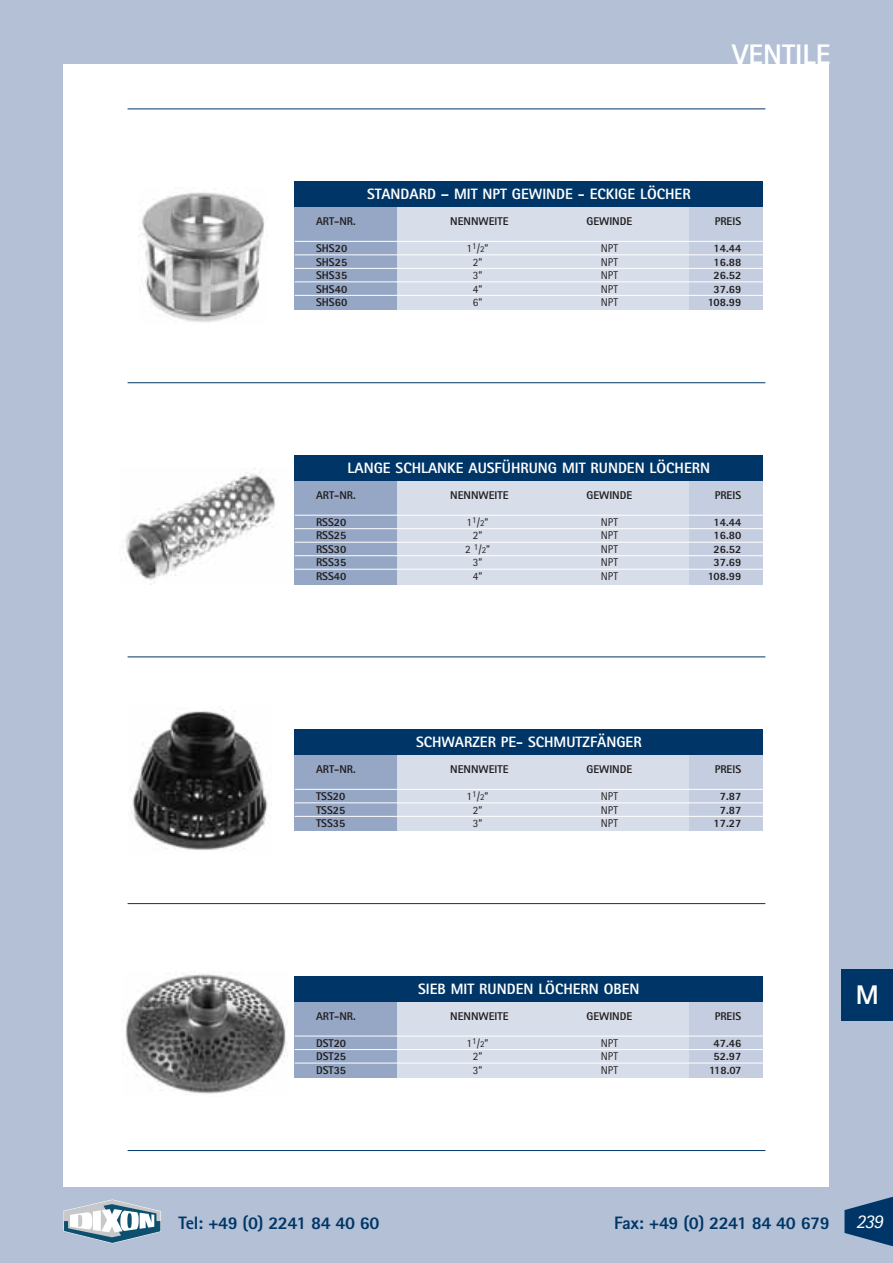
<style>
.page{position:relative;width:893px;height:1263px;background:#b3c0d6}
.page>*{position:absolute;margin:0;border:0;box-sizing:border-box;transform-origin:0 0}
.t1{font:800 28.35px "Rotis Sans Serif";color:#fff}
.t2{font:800 27px "Rotis Sans Serif";color:#fff}
.t3{font:italic 19.5px "Rotis Sans Serif";color:#fff}
.t4{font:800 18px "Rotis Sans Serif";letter-spacing:-.03em;color:#003667}
.t5{font:800 15px "Rotis Sans Serif";color:#fff}
.t6{font:800 11.25px "Rotis Sans Serif";color:#231f20}
.t7{font:11.25px "Rotis Sans Serif";color:#231f20}
.s1{font-size:9px}
</style>
<div class="page">
<svg style="left:844px;top:1196px;width:49px;height:51px"></svg>
<div style="left:64px;top:64px;width:765px;height:1122px;background:#fff"></div>
<hr style="left:128px;top:109px;width:637px;height:1px;background:#003667">
<hr style="left:128px;top:382px;width:637px;height:1px;background:#003667">
<hr style="left:128px;top:656px;width:637px;height:1px;background:#003667">
<hr style="left:128px;top:903px;width:637px;height:1px;background:#003667">
<hr style="left:128px;top:1150px;width:637px;height:1px;background:#003667">
<div style="left:370px;top:205px;width:332px;height:105px;background:#d7dde9"></div>
<div style="left:295px;top:205px;width:102px;height:105px;background:#95a7c5"></div>
<div style="left:689px;top:207px;width:73px;height:103px;background:#c5cee0"></div>
<hr style="left:295px;top:241px;width:476px;height:1px;background:#fff">
<hr style="left:295px;top:254px;width:476px;height:1px;background:#fff">
<hr style="left:295px;top:268px;width:476px;height:1px;background:#fff">
<hr style="left:295px;top:281px;width:476px;height:1px;background:#fff">
<hr style="left:295px;top:295px;width:476px;height:1px;background:#fff">
<div style="left:295px;top:182px;width:468px;height:25px;background:#003667"></div>
<div style="left:370px;top:479px;width:332px;height:105px;background:#d7dde9"></div>
<div style="left:295px;top:479px;width:102px;height:105px;background:#95a7c5"></div>
<div style="left:689px;top:481px;width:73px;height:103px;background:#c5cee0"></div>
<hr style="left:295px;top:515px;width:476px;height:1px;background:#fff">
<hr style="left:295px;top:528px;width:476px;height:1px;background:#fff">
<hr style="left:295px;top:542px;width:476px;height:1px;background:#fff">
<hr style="left:295px;top:555px;width:476px;height:1px;background:#fff">
<hr style="left:295px;top:569px;width:476px;height:1px;background:#fff">
<div style="left:295px;top:455px;width:468px;height:26px;background:#003667"></div>
<div style="left:370px;top:753px;width:332px;height:78px;background:#d7dde9"></div>
<div style="left:295px;top:753px;width:102px;height:78px;background:#95a7c5"></div>
<div style="left:689px;top:755px;width:73px;height:76px;background:#c5cee0"></div>
<hr style="left:295px;top:789px;width:476px;height:1px;background:#fff">
<hr style="left:295px;top:802px;width:476px;height:1px;background:#fff">
<hr style="left:295px;top:816px;width:476px;height:1px;background:#fff">
<div style="left:295px;top:730px;width:468px;height:25px;background:#003667"></div>
<div style="left:370px;top:1000px;width:332px;height:78px;background:#d7dde9"></div>
<div style="left:295px;top:1000px;width:102px;height:78px;background:#95a7c5"></div>
<div style="left:689px;top:1002px;width:73px;height:76px;background:#c5cee0"></div>
<hr style="left:295px;top:1036px;width:476px;height:1px;background:#fff">
<hr style="left:295px;top:1049px;width:476px;height:1px;background:#fff">
<hr style="left:295px;top:1063px;width:476px;height:1px;background:#fff">
<div style="left:295px;top:976px;width:468px;height:26px;background:#003667"></div>
<img style="left:121px;top:472px;width:155px;height:113px">
<img style="left:125px;top:971px;width:161px;height:123px">
<img style="left:130px;top:709px;width:139px;height:141px">
<img style="left:139px;top:192px;width:126px;height:130px">
<div style="left:842px;top:970px;width:51px;height:51px;background:#003667"></div>
<svg style="left:64px;top:1199px;width:97px;height:44px"></svg>
<h1 class="t1" style="left:732px;top:45px;width:100px">VENTILE</h1>
<h3 class="t5" style="left:367px;top:189px;width:325px">STANDARD – MIT NPT GEWINDE - ECKIGE LÖCHER</h3>
<p class="t6" style="left:316px;top:217px;width:41px">ART-NR.</p>
<p class="t6" style="left:450px;top:217px;width:60px">NENNWEITE</p>
<p class="t6" style="left:586px;top:217px;width:47px">GEWINDE</p>
<p class="t6" style="left:715px;top:217px;width:28px">PREIS</p>
<p class="t6" style="left:316px;top:244px;width:33px">SHS20</p>
<p class="t7" style="left:467px;top:244px;width:23px">1<sup>1</sup>/<span class="s1">2</span>”</p>
<p class="t7" style="left:601px;top:244px;width:19px">NPT</p>
<p class="t6" style="left:713px;top:244px;width:29px">14.44</p>
<p class="t6" style="left:316px;top:258px;width:33px">SHS25</p>
<p class="t7" style="left:473px;top:258px;width:11px">2”</p>
<p class="t7" style="left:601px;top:258px;width:19px">NPT</p>
<p class="t6" style="left:713px;top:258px;width:29px">16.88</p>
<p class="t6" style="left:316px;top:271px;width:33px">SHS35</p>
<p class="t7" style="left:473px;top:271px;width:11px">3”</p>
<p class="t7" style="left:601px;top:271px;width:19px">NPT</p>
<p class="t6" style="left:713px;top:271px;width:29px">26.52</p>
<p class="t6" style="left:316px;top:285px;width:33px">SHS40</p>
<p class="t7" style="left:473px;top:285px;width:11px">4”</p>
<p class="t7" style="left:601px;top:285px;width:19px">NPT</p>
<p class="t6" style="left:713px;top:285px;width:29px">37.69</p>
<p class="t6" style="left:316px;top:298px;width:33px">SHS60</p>
<p class="t7" style="left:473px;top:298px;width:11px">6”</p>
<p class="t7" style="left:601px;top:298px;width:19px">NPT</p>
<p class="t6" style="left:708px;top:298px;width:35px">108.99</p>
<h3 class="t5" style="left:348px;top:463px;width:364px">LANGE SCHLANKE AUSFÜHRUNG MIT RUNDEN LÖCHERN</h3>
<p class="t6" style="left:316px;top:491px;width:41px">ART-NR.</p>
<p class="t6" style="left:450px;top:491px;width:60px">NENNWEITE</p>
<p class="t6" style="left:586px;top:491px;width:47px">GEWINDE</p>
<p class="t6" style="left:715px;top:491px;width:28px">PREIS</p>
<p class="t6" style="left:316px;top:518px;width:32px">RSS20</p>
<p class="t7" style="left:467px;top:518px;width:23px">1<sup>1</sup>/<span class="s1">2</span>”</p>
<p class="t7" style="left:601px;top:518px;width:19px">NPT</p>
<p class="t6" style="left:713px;top:518px;width:29px">14.44</p>
<p class="t6" style="left:316px;top:532px;width:32px">RSS25</p>
<p class="t7" style="left:473px;top:532px;width:11px">2”</p>
<p class="t7" style="left:601px;top:532px;width:19px">NPT</p>
<p class="t6" style="left:713px;top:532px;width:29px">16.80</p>
<p class="t6" style="left:316px;top:545px;width:32px">RSS30</p>
<p class="t7" style="left:465px;top:545px;width:27px">2 <sup>1</sup>/<span class="s1">2</span>”</p>
<p class="t7" style="left:601px;top:545px;width:19px">NPT</p>
<p class="t6" style="left:713px;top:545px;width:29px">26.52</p>
<p class="t6" style="left:316px;top:559px;width:32px">RSS35</p>
<p class="t7" style="left:473px;top:559px;width:11px">3”</p>
<p class="t7" style="left:601px;top:559px;width:19px">NPT</p>
<p class="t6" style="left:713px;top:559px;width:29px">37.69</p>
<p class="t6" style="left:316px;top:572px;width:32px">RSS40</p>
<p class="t7" style="left:473px;top:572px;width:11px">4”</p>
<p class="t7" style="left:601px;top:572px;width:19px">NPT</p>
<p class="t6" style="left:708px;top:572px;width:35px">108.99</p>
<h3 class="t5" style="left:416px;top:737px;width:227px">SCHWARZER PE- SCHMUTZFÄNGER</h3>
<p class="t6" style="left:316px;top:765px;width:41px">ART-NR.</p>
<p class="t6" style="left:450px;top:765px;width:60px">NENNWEITE</p>
<p class="t6" style="left:586px;top:765px;width:47px">GEWINDE</p>
<p class="t6" style="left:715px;top:765px;width:28px">PREIS</p>
<p class="t6" style="left:316px;top:792px;width:31px">TSS20</p>
<p class="t7" style="left:467px;top:792px;width:23px">1<sup>1</sup>/<span class="s1">2</span>”</p>
<p class="t7" style="left:601px;top:792px;width:19px">NPT</p>
<p class="t6" style="left:720px;top:792px;width:23px">7.87</p>
<p class="t6" style="left:316px;top:806px;width:31px">TSS25</p>
<p class="t7" style="left:473px;top:806px;width:11px">2”</p>
<p class="t7" style="left:601px;top:806px;width:19px">NPT</p>
<p class="t6" style="left:720px;top:806px;width:23px">7.87</p>
<p class="t6" style="left:316px;top:819px;width:31px">TSS35</p>
<p class="t7" style="left:473px;top:819px;width:11px">3”</p>
<p class="t7" style="left:601px;top:819px;width:19px">NPT</p>
<p class="t6" style="left:713px;top:819px;width:29px">17.27</p>
<h3 class="t5" style="left:418px;top:984px;width:223px">SIEB MIT RUNDEN LÖCHERN OBEN</h3>
<p class="t6" style="left:316px;top:1012px;width:41px">ART-NR.</p>
<p class="t6" style="left:450px;top:1012px;width:60px">NENNWEITE</p>
<p class="t6" style="left:586px;top:1012px;width:47px">GEWINDE</p>
<p class="t6" style="left:715px;top:1012px;width:28px">PREIS</p>
<p class="t6" style="left:316px;top:1039px;width:32px">DST20</p>
<p class="t7" style="left:467px;top:1039px;width:23px">1<sup>1</sup>/<span class="s1">2</span>”</p>
<p class="t7" style="left:601px;top:1039px;width:19px">NPT</p>
<p class="t6" style="left:713px;top:1039px;width:29px">47.46</p>
<p class="t6" style="left:316px;top:1052px;width:32px">DST25</p>
<p class="t7" style="left:473px;top:1052px;width:11px">2”</p>
<p class="t7" style="left:601px;top:1052px;width:19px">NPT</p>
<p class="t6" style="left:713px;top:1052px;width:29px">52.97</p>
<p class="t6" style="left:316px;top:1066px;width:32px">DST35</p>
<p class="t7" style="left:473px;top:1066px;width:11px">3”</p>
<p class="t7" style="left:601px;top:1066px;width:19px">NPT</p>
<p class="t6" style="left:709px;top:1066px;width:34px">118.07</p>
<h2 class="t2" style="left:856px;top:985px;width:25px">M</h2>
<h3 class="t4" style="left:178px;top:1216px;width:203px">Tel: +49 (0) 2241 84 40 60</h3>
<h3 class="t4" style="left:614px;top:1216px;width:217px">Fax: +49 (0) 2241 84 40 679</h3>
<h3 class="t3" style="left:856px;top:1214px;width:29px">239</h3>
</div>
